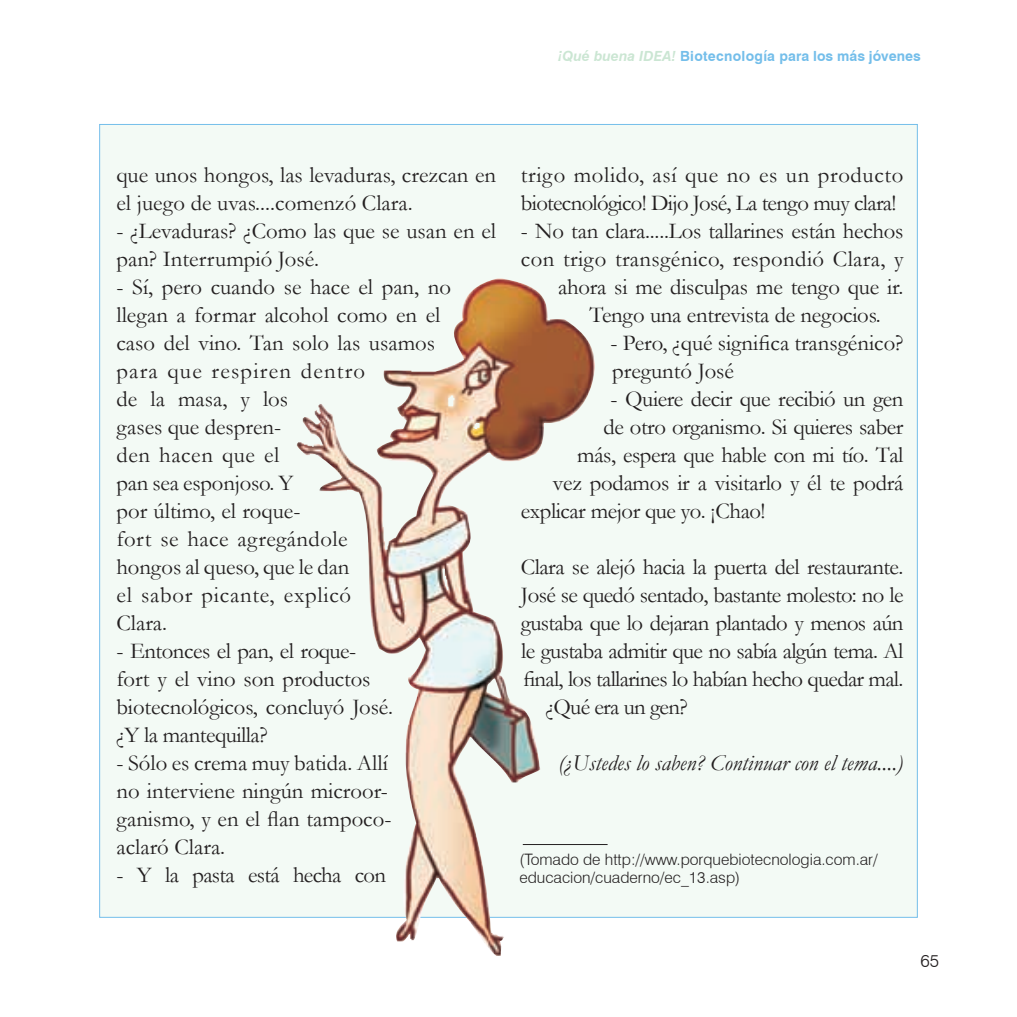
<style>
.page{position:relative;width:1017px;height:1017px;background:#fff}
.page>*{position:absolute;margin:0;border:0;box-sizing:border-box;transform-origin:0 0}
.t1{font:22.75px/28px "Garamond";letter-spacing:-.01em;color:#231f20}
.t2{font:22.75px/28px "Garamond";letter-spacing:-.03em;color:#231f20}
.t3{font:italic 22.75px "Garamond";color:#231f20}
.t4{font:22.75px "Garamond";letter-spacing:.015em;color:#231f20}
.t5{font:300 17.5px "Swiss 721 BT";color:#231f20}
.t6{font:300 15.75px/17.5px "Swiss 721 BT";color:#231f20}
.t7{font:700 14px "Swiss 721 BT";color:#74beea}
.s1{font-style:italic;color:#cbe6d3}
</style>
<div class="page">
<div style="left:100px;top:124px;width:817px;height:793px;background:#f3faf5"></div>
<hr style="left:523px;top:844px;width:85px;height:1px;background:#231f20">
<img style="left:297px;top:278px;width:299px;height:678px">
<p class="t7" style="left:558px;top:48px;width:364px"><span class="s1">¡Qué buena IDEA!</span> Biotecnología para los más jóvenes</p>
<p class="t1" style="left:116px;top:160px;width:381px">que unos hongos, las levaduras, crezcan en el juego de uvas....comenzó Clara.</p>
<p class="t1" style="left:116px;top:216px;width:381px">- ¿Levaduras? ¿Como las que se usan en el pan? Interrumpió José.</p>
<p class="t1" style="left:116px;top:272px;width:336px">- Sí, pero cuando se hace el pan, no llegan a formar alcohol como en el caso del vino. Tan solo las usamos para que respiren dentro<br>de la masa, y los<br>gases que despren-<br>den hacen que el<br>pan sea esponjoso. Y<br>por último, el roque-<br>fort se hace agregándole<br>hongos al queso, que le dan<br>el sabor picante, explicó<br>Clara.</p>
<p class="t1" style="left:116px;top:636px;width:278px">- Entonces el pan, el roque&shy;fort y el vino son productos biotecnológicos, concluyó José. ¿Y la mantequilla?</p>
<p class="t1" style="left:116px;top:748px;width:276px">- Sólo es crema muy batida. Allí no interviene ningún microor&shy;ganismo, y en el flan tampoco&shy;aclaró Clara.</p>
<p class="t2" style="left:116px;top:860px;width:271px">- Y la pasta está hecha con</p>
<p class="t2" style="left:521px;top:160px;width:384px">trigo molido, así que no es un producto biotecnológico! Dijo José, La tengo muy clara!</p>
<p class="t1" style="left:521px;top:216px;width:384px">- No tan clara.....Los tallarines están hechos</p>
<p class="t4" style="left:521px;top:244px;width:384px">con trigo transgénico, respondió Clara, y</p>
<p class="t1" style="left:558px;top:272px;width:347px">ahora si me disculpas me tengo que ir.</p>
<p class="t1" style="left:590px;top:300px;width:293px">Tengo una entrevista de negocios.</p>
<p class="t1" style="left:611px;top:328px;width:295px">- Pero, ¿qué significa transgénico? preguntó José</p>
<p class="t1" style="left:611px;top:384px;width:294px">- Quiere decir que recibió un gen</p>
<p class="t1" style="left:603px;top:412px;width:301px">de otro organismo. Si quieres saber</p>
<p class="t1" style="left:577px;top:440px;width:328px">más, espera que hable con mi tío. Tal</p>
<p class="t1" style="left:553px;top:468px;width:352px">vez podamos ir a visitarlo y él te podrá</p>
<p class="t1" style="left:521px;top:496px;width:246px">explicar mejor que yo. ¡Chao!</p>
<p class="t1" style="left:521px;top:552px;width:384px">Clara se alejó hacia la puerta del restaurante.</p>
<p class="t2" style="left:521px;top:580px;width:384px">José se quedó sentado, bastante molesto: no le</p>
<p class="t2" style="left:521px;top:608px;width:384px">gustaba que lo dejaran plantado y menos aún</p>
<p class="t2" style="left:521px;top:636px;width:384px">le gustaba admitir que no sabía algún tema. Al</p>
<p class="t2" style="left:523px;top:664px;width:382px">final, los tallarines lo habían hecho quedar mal.</p>
<p class="t2" style="left:546px;top:692px;width:143px">¿Qué era un gen?</p>
<p class="t3" style="left:558px;top:748px;width:347px">(¿Ustedes lo saben? Continuar con el tema....)</p>
<p class="t6" style="left:519px;top:851px;width:360px">(Tomado de http://www.porquebiotecnologia.com.ar/ educacion/cuaderno/ec_13.asp)</p>
<p class="t5" style="left:920px;top:950px;width:20px">65</p>
</div>
